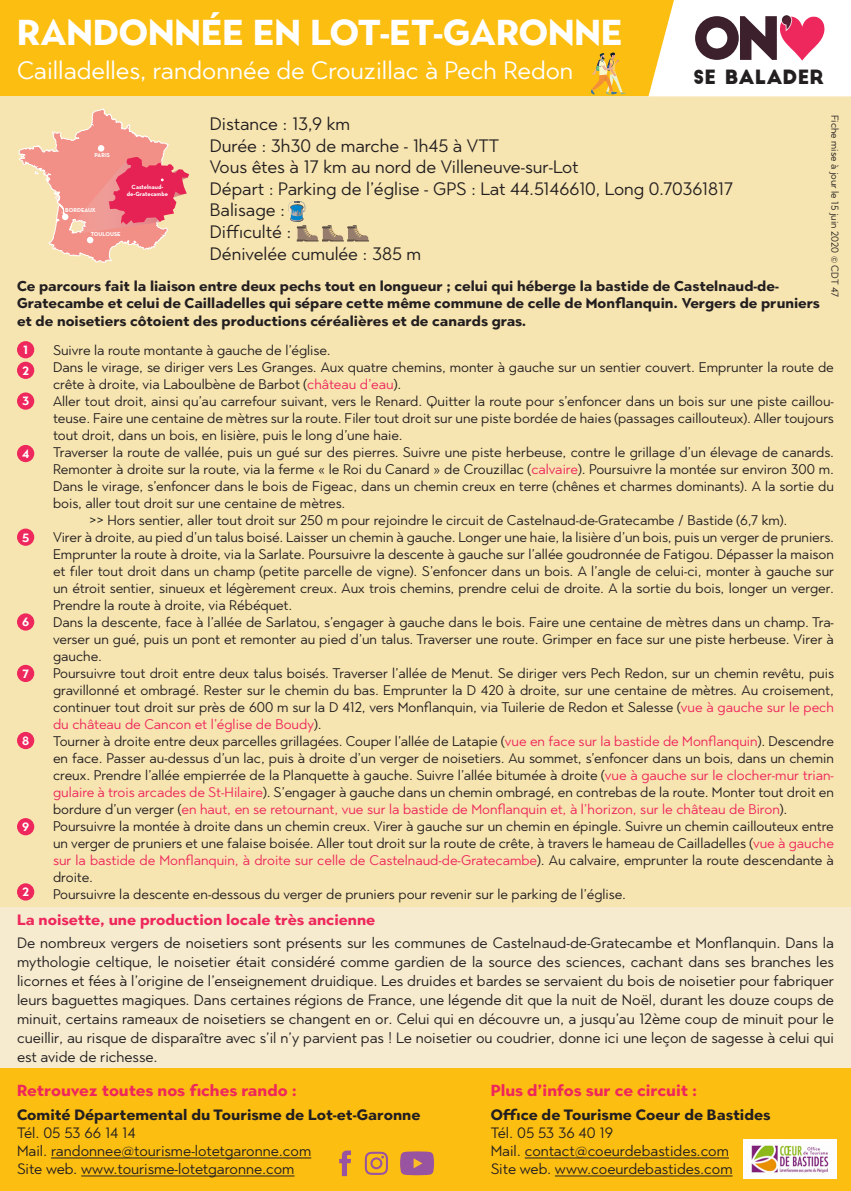
<style>
.page{position:relative;width:851px;height:1191px;background:#fff}
.page>*{position:absolute;margin:0;border:0;box-sizing:border-box;transform-origin:0 0}
.t1{font:700 36px "Town 80 Text";color:#fff}
.t2{font:25px "Town 80 Text";color:#fff}
.t3{font:19.2px "Big John";color:#231f20}
.t4{font:18px "Town 80 Text";color:#231f20}
.t5{font:700 16px "Town 80 Text";color:#ee275c}
.t6{font:15px/19px "Town 80 Text";color:#231f20;text-align:justify}
.t7{font:700 15px "Town 80 Text";color:#231f20}
.t8{font:700 15px "Town 80 Text";color:#ee275c}
.t9{font:700 14.2px "Town 80 Text";color:#231f20}
.t10{font:14px/17px "Town 80 Text";color:#231f20;text-align:justify}
.t11{font:700 12px "Town 80 Text";color:#fff}
.t12{font:10px "Town 80 Text";color:#231f20}
.t13{font:700 6.2px/7.4px "Neutra Text";color:#fff;text-align:center}
.t14{font:700 5.8px "Neutra Text";color:#fff}
.s1{color:#ee275c}
</style>
<div class="page">
<div style="left:0;top:0;width:850px;height:96px;background:#fdbe12"></div>
<div style="left:0;top:1063px;width:850px;height:128px;background:#fdbe12"></div>
<div style="left:0;top:96px;width:850px;height:953px;background:#f7e5b1"></div>
<svg style="left:648px;top:0;width:202px;height:96px;background:#e5d1ca"></svg>
<svg style="left:591px;top:53px;width:34px;height:42px"></svg>
<svg style="left:18px;top:108px;width:171px;height:155px"></svg>
<div style="left:0;top:907px;width:850px;height:161px;background:#f6ebcf"></div>
<hr style="left:51px;top:1157px;width:260px;height:1px;background:#231f20">
<hr style="left:81px;top:1175px;width:213px;height:1px;background:#231f20">
<hr style="left:524px;top:1157px;width:204px;height:1px;background:#231f20">
<hr style="left:555px;top:1175px;width:177px;height:1px;background:#231f20">
<svg style="left:400px;top:1151px;width:34px;height:24px"></svg>
<svg style="left:339px;top:1150px;width:12px;height:26px"></svg>
<svg style="left:365px;top:1151px;width:23px;height:23px"></svg>
<div style="left:17px;top:341px;width:17px;height:17px;background:#ee275c;border-radius:50%"></div>
<div style="left:17px;top:362px;width:17px;height:17px;background:#ee275c;border-radius:50%"></div>
<div style="left:17px;top:392px;width:17px;height:18px;background:#ee275c;border-radius:50%"></div>
<div style="left:17px;top:445px;width:17px;height:17px;background:#ee275c;border-radius:50%"></div>
<div style="left:17px;top:528px;width:17px;height:18px;background:#ee275c;border-radius:50%"></div>
<div style="left:17px;top:613px;width:17px;height:17px;background:#ee275c;border-radius:50%"></div>
<div style="left:17px;top:665px;width:17px;height:17px;background:#ee275c;border-radius:50%"></div>
<svg style="left:288px;top:201px;width:81px;height:40px"></svg>
<div style="left:17px;top:732px;width:17px;height:17px;background:#ee275c;border-radius:50%"></div>
<div style="left:17px;top:818px;width:17px;height:17px;background:#ee275c;border-radius:50%"></div>
<div style="left:17px;top:883px;width:17px;height:17px;background:#ee275c;border-radius:50%"></div>
<img style="left:743px;top:1139px;width:93px;height:39px">
<p class="t1" style="left:17px;top:9px;width:607px">RANDONNÉE EN LOT-ET-GARONNE</p>
<p class="t2" style="left:17px;top:54px;width:557px">Cailladelles, randonnée de Crouzillac à Pech Redon</p>
<p class="t3" style="left:693px;top:68px;width:132px">SE BALADER</p>
<p class="t12" style="left:841px;top:115px;width:184px;rotate:90deg">Fiche mise à jour le 15 juin 2020 © CDT 47</p>
<p class="t4" style="left:210px;top:112px;width:142px">Distance : 13,9 km</p>
<p class="t4" style="left:210px;top:134px;width:290px">Durée : 3h30 de marche - 1h45 à VTT</p>
<p class="t4" style="left:210px;top:155px;width:370px">Vous êtes à 17 km au nord de Villeneuve-sur-Lot</p>
<p class="t4" style="left:210px;top:177px;width:524px">Départ : Parking de l’église - GPS : Lat 44.5146610, Long 0.70361817</p>
<p class="t4" style="left:210px;top:198px;width:77px">Balisage :</p>
<p class="t4" style="left:210px;top:220px;width:83px">Difficulté :</p>
<p class="t4" style="left:210px;top:242px;width:213px">Dénivelée cumulée : 385 m</p>
<p class="t9" style="left:17px;top:276px;width:763px">Ce parcours fait la liaison entre deux pechs tout en longueur ; celui qui héberge la bastide de Castelnaud-de-</p>
<p class="t9" style="left:17px;top:293px;width:804px">Gratecambe et celui de Cailladelles qui sépare cette même commune de celle de Monflanquin. Vergers de pruniers</p>
<p class="t9" style="left:17px;top:311px;width:511px">et de noisetiers côtoient des productions céréalières et de canards gras.</p>
<p class="t10" style="left:17px;top:341px;width:315px">• Suivre la route montante à gauche de l’église.</p>
<p class="t10" style="left:53px;top:358px;width:782px;text-indent:-36px">• Dans le virage, se diriger vers Les Granges. Aux quatre chemins, monter à gauche sur un sentier couvert. Emprunter la route de crête à droite, via Laboulbène de Barbot (<span class="s1">château d’eau</span>).</p>
<p class="t10" style="left:53px;top:392px;width:782px;text-indent:-36px">• Aller tout droit, ainsi qu’au carrefour suivant, vers le Renard. Quitter la route pour s’enfoncer dans un bois sur une piste caillou&shy;teuse. Faire une centaine de mètres sur la route. Filer tout droit sur une piste bordée de haies (passages caillouteux). Aller toujours tout droit, dans un bois, en lisière, puis le long d’une haie.</p>
<p class="t10" style="left:53px;top:443px;width:782px;text-indent:-36px">• Traverser la route de vallée, puis un gué sur des pierres. Suivre une piste herbeuse, contre le grillage d’un élevage de canards.<br>Remonter à droite sur la route, via la ferme « le Roi du Canard » de Crouzillac (<span class="s1">calvaire</span>). Poursuivre la montée sur environ 300 m.<br>Dans le virage, s’enfoncer dans le bois de Figeac, dans un chemin creux en terre (chênes et charmes dominants). A la sortie du bois, aller tout droit sur une centaine de mètres.</p>
<p class="t10" style="left:89px;top:511px;width:699px">&gt;&gt; Hors sentier, aller tout droit sur 250 m pour rejoindre le circuit de Castelnaud-de-Gratecambe / Bastide (6,7 km).</p>
<p class="t10" style="left:53px;top:528px;width:782px;text-indent:-36px">• Virer à droite, au pied d’un talus boisé. Laisser un chemin à gauche. Longer une haie, la lisière d’un bois, puis un verger de pruniers.<br>Emprunter la route à droite, via la Sarlate. Poursuivre la descente à gauche sur l’allée goudronnée de Fatigou. Dépasser la maison et filer tout droit dans un champ (petite parcelle de vigne). S’enfoncer dans un bois. A l’angle de celui-ci, monter à gauche sur un étroit sentier, sinueux et légèrement creux. Aux trois chemins, prendre celui de droite. A la sortie du bois, longer un verger.<br>Prendre la route à droite, via Rébéquet.</p>
<p class="t10" style="left:53px;top:613px;width:782px;text-indent:-36px">• Dans la descente, face à l’allée de Sarlatou, s’engager à gauche dans le bois. Faire une centaine de mètres dans un champ. Tra&shy;verser un gué, puis un pont et remonter au pied d’un talus. Traverser une route. Grimper en face sur une piste herbeuse. Virer à gauche.</p>
<p class="t10" style="left:53px;top:664px;width:782px;text-indent:-36px">• Poursuivre tout droit entre deux talus boisés. Traverser l’allée de Menut. Se diriger vers Pech Redon, sur un chemin revêtu, puis gravillonné et ombragé. Rester sur le chemin du bas. Emprunter la D 420 à droite, sur une centaine de mètres. Au croisement, continuer tout droit sur près de 600 m sur la D 412, vers Monflanquin, via Tuilerie de Redon et Salesse (<span class="s1">vue à gauche sur le pech du château de Cancon et l’église de Boudy</span>).</p>
<p class="t10" style="left:53px;top:732px;width:782px;text-indent:-36px">• Tourner à droite entre deux parcelles grillagées. Couper l’allée de Latapie (<span class="s1">vue en face sur la bastide de Monflanquin</span>). Descendre en face. Passer au-dessus d’un lac, puis à droite d’un verger de noisetiers. Au sommet, s’enfoncer dans un bois, dans un chemin creux. Prendre l’allée empierrée de la Planquette à gauche. Suivre l’allée bitumée à droite (<span class="s1">vue à gauche sur le clocher-mur trian&shy;gulaire à trois arcades de St-Hilaire</span>). S’engager à gauche dans un chemin ombragé, en contrebas de la route. Monter tout droit en bordure d’un verger (<span class="s1">en haut, en se retournant, vue sur la bastide de Monflanquin et, à l’horizon, sur le château de Biron</span>).</p>
<p class="t10" style="left:53px;top:817px;width:782px;text-indent:-36px">• Poursuivre la montée à droite dans un chemin creux. Virer à gauche sur un chemin en épingle. Suivre un chemin caillouteux entre un verger de pruniers et une falaise boisée. Aller tout droit sur la route de crête, à travers le hameau de Cailladelles (<span class="s1">vue à gauche sur la bastide de Monflanquin, à droite sur celle de Castelnaud-de-Gratecambe</span>). Au calvaire, emprunter la route descendante à droite.</p>
<p class="t10" style="left:17px;top:885px;width:610px">• Poursuivre la descente en-dessous du verger de pruniers pour revenir sur le parking de l’église.</p>
<p class="t8" style="left:17px;top:910px;width:360px">La noisette, une production locale très ancienne</p>
<p class="t6" style="left:17px;top:933px;width:818px">De nombreux vergers de noisetiers sont présents sur les communes de Castelnaud-de-Gratecambe et Monflanquin. Dans la mythologie celtique, le noisetier était considéré comme gardien de la source des sciences, cachant dans ses branches les licornes et fées à l’origine de l’enseignement druidique. Les druides et bardes se servaient du bois de noisetier pour fabriquer leurs baguettes magiques. Dans certaines régions de France, une légende dit que la nuit de Noël, durant les douze coups de minuit, certains rameaux de noisetiers se changent en or. Celui qui en découvre un, a jusqu’au 12ème coup de minuit pour le cueillir, au risque de disparaître avec s’il n’y parvient pas ! Le noisetier ou coudrier, donne ici une leçon de sagesse à celui qui est avide de richesse.</p>
<p class="t5" style="left:17px;top:1080px;width:281px">Retrouvez toutes nos fiches rando :</p>
<p class="t7" style="left:17px;top:1105px;width:405px">Comité Départemental du Tourisme de Lot-et-Garonne</p>
<p class="t6" style="left:17px;top:1123px;width:120px">Tél. 05 53 66 14 14</p>
<p class="t6" style="left:17px;top:1141px;width:296px">Mail. randonnee@tourisme-lotetgaronne.com</p>
<p class="t6" style="left:17px;top:1159px;width:279px">Site web. www.tourisme-lotetgaronne.com</p>
<p class="t14" style="left:94px;top:152px;width:17px">PARIS</p>
<p class="t13" style="left:127px;top:183px;width:43px">Castelnaud&shy;de-Gratecambe</p>
<p class="t14" style="left:65px;top:207px;width:32px">BORDEAUX</p>
<p class="t14" style="left:91px;top:230px;width:32px">TOULOUSE</p>
<p class="t11" style="left:23px;top:342px;width:6px">1</p>
<p class="t11" style="left:22px;top:363px;width:8px">2</p>
<p class="t11" style="left:22px;top:393px;width:9px">3</p>
<p class="t11" style="left:22px;top:446px;width:9px">4</p>
<p class="t11" style="left:22px;top:530px;width:9px">5</p>
<p class="t11" style="left:22px;top:614px;width:9px">6</p>
<p class="t11" style="left:22px;top:666px;width:8px">7</p>
<p class="t11" style="left:22px;top:733px;width:9px">8</p>
<p class="t11" style="left:22px;top:819px;width:9px">9</p>
<p class="t11" style="left:22px;top:884px;width:8px">2</p>
<p class="t5" style="left:490px;top:1080px;width:208px">Plus d’infos sur ce circuit :</p>
<p class="t7" style="left:490px;top:1105px;width:281px">Office de Tourisme Coeur de Bastides</p>
<p class="t6" style="left:490px;top:1123px;width:124px">Tél. 05 53 36 40 19</p>
<p class="t6" style="left:490px;top:1141px;width:240px">Mail. contact@coeurdebastides.com</p>
<p class="t6" style="left:490px;top:1159px;width:243px">Site web. www.coeurdebastides.com</p>
</div>
